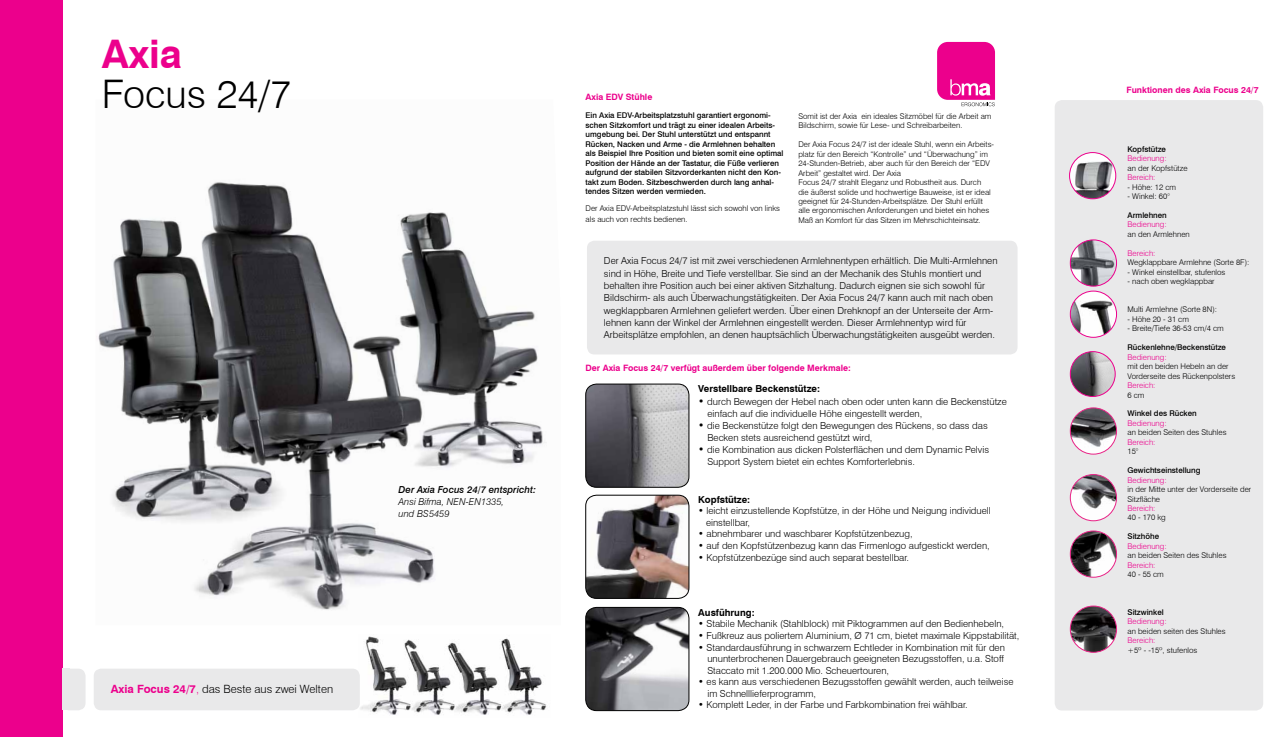
<style>
.page{position:relative;width:1283px;height:737px;background:#fff}
.page>*{position:absolute;margin:0;border:0;box-sizing:border-box;transform-origin:0 0}
.t1{font:300 39.38px "Swiss 721 BT";color:#000}
.t2{font:700 39.38px "Swiss 721 BT";color:#ec008c}
.t3{font:300 11.38px "Swiss 721 BT";color:#000}
.t4{font:300 9.62px/11.5px "Swiss 721 BT";color:#000}
.t5{font:700 9.62px "Swiss 721 BT";color:#000}
.t6{font:italic 300 9.62px/11.5px "Swiss 721 BT";color:#000}
.t7{font:italic 500 9.62px "Swiss 721 BT";color:#000}
.t8{font:700 8.75px "Swiss 721 BT";color:#ec008c}
.t9{font:300 7.88px/9.5px "Swiss 721 BT";color:#000}
.t10{font:500 7.88px/9.5px "Swiss 721 BT";color:#000}
.t11{font:300 7.88px "Swiss 721 BT";color:#ec008c}
.s1{font-weight:700;color:#ec008c}
.s2{color:#ec008c}
.s3{font-size:10.5px}
</style>
<div class="page">
<svg style="left:937px;top:42px;width:58px;height:64px"></svg>
<div style="left:1054px;top:100px;width:209px;height:610px;background:#e9e9ea;border-radius:7px"></div>
<img style="left:98px;top:182px;width:449px;height:428px">
<img style="left:360px;top:636px;width:187px;height:79px">
<div style="left:0;top:0;width:62px;height:737px;background:#ec008c"></div>
<div style="left:94px;top:668px;width:266px;height:42px;background:#e9e9ea;border-radius:7px"></div>
<div style="left:62px;top:668px;width:24px;height:42px;background:#e9e9ea;border-radius:7px"></div>
<div style="left:62px;top:668px;width:7px;height:42px;background:#e9e9ea"></div>
<div style="left:587px;top:241px;width:430px;height:113px;background:#e9e9ea;border-radius:7px"></div>
<img style="left:585px;top:384px;width:104px;height:103px">
<div style="left:585px;top:384px;width:104px;height:103px;border:1px solid #000;border-radius:11px"></div>
<img style="left:585px;top:607px;width:104px;height:103px">
<div style="left:585px;top:607px;width:104px;height:103px;border:1px solid #000;border-radius:11px"></div>
<img style="left:585px;top:495px;width:104px;height:103px">
<div style="left:585px;top:495px;width:104px;height:103px;border:1px solid #000;border-radius:11px"></div>
<img style="left:1069px;top:152px;width:46px;height:47px;border-radius:23px">
<div style="left:1069px;top:152px;width:47px;height:47px;border:1px solid #ec008c;border-radius:50%"></div>
<img style="left:1070px;top:408px;width:46px;height:46px;border-radius:23px">
<div style="left:1069px;top:407px;width:47px;height:47px;border:1px solid #e92387;border-radius:50%"></div>
<img style="left:1070px;top:240px;width:46px;height:46px;border-radius:23px">
<div style="left:1069px;top:239px;width:47px;height:47px;border:1px solid #ec008c;border-radius:50%"></div>
<img style="left:1070px;top:351px;width:45px;height:45px;border-radius:22px">
<div style="left:1069px;top:351px;width:46px;height:46px;border:1px solid #ec008c;border-radius:50%"></div>
<img style="left:1070px;top:291px;width:46px;height:46px;border-radius:23px">
<div style="left:1069px;top:291px;width:47px;height:46px;border:1px solid #ec008c;border-radius:50%"></div>
<img style="left:1070px;top:474px;width:46px;height:47px;border-radius:23px">
<div style="left:1069px;top:474px;width:47px;height:47px;border:1px solid #e92387;border-radius:50%"></div>
<img style="left:1070px;top:531px;width:46px;height:46px;border-radius:23px">
<div style="left:1069px;top:530px;width:47px;height:47px;border:1px solid #e92387;border-radius:50%"></div>
<img style="left:1070px;top:606px;width:46px;height:46px;border-radius:23px">
<div style="left:1069px;top:605px;width:47px;height:47px;border:1px solid #e92387;border-radius:50%"></div>
<h1 class="t2" style="left:102px;top:30px;width:82px">Axia</h1>
<h1 class="t1" style="left:102px;top:70px;width:191px">Focus 24/7</h1>
<p class="t3" style="left:111px;top:682px;width:224px"><span class="s1">Axia Focus 24/7</span><span class="s2">,</span> das Beste aus zwei Welten</p>
<p class="t7" style="left:398px;top:484px;width:139px">Der Axia Focus 24/7 entspricht:</p>
<p class="t6" style="left:398px;top:495px;width:107px">Ansi Bifma, NEN-EN1335, und BS5459</p>
<p class="t8" style="left:585px;top:91px;width:68px">Axia EDV Stühle</p>
<p class="t10" style="left:585px;top:111px;width:199px">Ein Axia EDV-Arbeitsplatzstuhl garantiert ergonomi&shy;schen Sitzkomfort und trägt zu einer idealen Arbeits&shy;umgebung bei. Der Stuhl unterstützt und entspannt Rücken, Nacken und Arme - die Armlehnen behalten als Beispiel Ihre Position und bieten somit eine optimal Position der Hände an der Tastatur, die Füße verlieren aufgrund der stabilen Sitzvorderkanten nicht den Kon&shy;takt zum Boden. Sitzbeschwerden durch lang anhal&shy;tendes Sitzen werden vermieden.</p>
<p class="t9" style="left:585px;top:203px;width:196px;line-height:10.1px">Der Axia EDV-Arbeitsplatzstuhl lässt sich sowohl von links als auch von rechts bedienen.</p>
<p class="t9" style="left:798px;top:111px;width:194px">Somit ist der Axia ein ideales Sitzmöbel für die Arbeit am<br>Bildschirm, sowie für Lese- und Schreibarbeiten.</p>
<p class="t9" style="left:798px;top:140px;width:197px">Der Axia Focus 24/7 ist der ideale Stuhl, wenn ein Arbeits&shy;platz für den Bereich “Kontrolle” und “Überwachung” im 24-Stunden-Betrieb, aber auch für den Bereich der “EDV Arbeit” gestaltet wird. Der Axia<br>Focus 24/7 strahlt Eleganz und Robustheit aus. Durch<br>die äußerst solide und hochwertige Bauweise, ist er ideal geeignet für 24-Stunden-Arbeitsplätze. Der Stuhl erfüllt alle ergonomischen Anforderungen und bietet ein hohes Maß an Komfort für das Sitzen im Mehrschichteinsatz.</p>
<p class="t4" style="left:604px;top:255px;width:395px;line-height:12.2px">Der Axia Focus 24/7 ist mit zwei verschiedenen Armlehnentypen erhältlich. Die Multi-Armlehnen sind in Höhe, Breite und Tiefe verstellbar. Sie sind an der Mechanik des Stuhls montiert und behalten ihre Position auch bei einer aktiven Sitzhaltung. Dadurch eignen sie sich sowohl für Bildschirm- als auch Überwachungstätigkeiten. Der Axia Focus 24/7 kann auch mit nach oben wegklappbaren Armlehnen geliefert werden. Über einen Drehknopf an der Unterseite der Arm&shy;lehnen kann der Winkel der Armlehnen eingestellt werden. Dieser Armlehnentyp wird für Arbeitsplätze empfohlen, an denen hauptsächlich Überwachungstätigkeiten ausgeübt werden.</p>
<p class="t8" style="left:585px;top:362px;width:267px">Der Axia Focus 24/7 verfügt außerdem über folgende Merkmale:</p>
<p class="t5" style="left:698px;top:383px;width:123px">Verstellbare Beckenstütze:</p>
<p class="t4" style="left:707px;top:396px;width:301px;text-indent:-9px"><span class="s3">•</span> durch Bewegen der Hebel nach oben oder unten kann die Beckenstütze einfach auf die individuelle Höhe eingestellt werden,</p>
<p class="t4" style="left:707px;top:420px;width:282px;text-indent:-9px"><span class="s3">•</span> die Beckenstütze folgt den Bewegungen des Rückens, so dass das<br>Becken stets ausreichend gestützt wird,</p>
<p class="t4" style="left:707px;top:444px;width:283px;text-indent:-9px"><span class="s3">•</span> die Kombination aus dicken Polsterflächen und dem Dynamic Pelvis<br>Support System bietet ein echtes Komforterlebnis.</p>
<p class="t5" style="left:698px;top:493px;width:53px">Kopfstütze:</p>
<p class="t4" style="left:706px;top:505px;width:286px;text-indent:-8px">• leicht einzustellende Kopfstütze, in der Höhe und Neigung individuell einstellbar,</p>
<p class="t4" style="left:698px;top:528px;width:216px">• abnehmbarer und waschbarer Kopfstützenbezug,</p>
<p class="t4" style="left:698px;top:539px;width:293px">• auf den Kopfstützenbezug kann das Firmenlogo aufgestickt werden,</p>
<p class="t4" style="left:698px;top:551px;width:212px">• Kopfstützenbezüge sind auch separat bestellbar.</p>
<p class="t5" style="left:698px;top:606px;width:58px">Ausführung:</p>
<p class="t4" style="left:698px;top:618px;width:307px">• Stabile Mechanik (Stahlblock) mit Piktogrammen auf den Bedienhebeln,</p>
<p class="t4" style="left:698px;top:629px;width:322px">• Fußkreuz aus poliertem Aluminium, Ø 71 cm, bietet maximale Kippstabilität,</p>
<p class="t4" style="left:707px;top:641px;width:299px;text-align:justify;text-indent:-9px">• Standardausführung in schwarzem Echtleder in Kombination mit für den ununterbrochenen Dauergebrauch geeigneten Bezugsstoffen, u.a. Stoff Staccato mit 1.200.000 Mio. Scheuertouren,</p>
<p class="t4" style="left:707px;top:676px;width:307px;text-indent:-9px">• es kann aus verschiedenen Bezugsstoffen gewählt werden, auch teilweise im Schnelllieferprogramm,</p>
<p class="t4" style="left:698px;top:699px;width:271px">• Komplett Leder, in der Farbe und Farbkombination frei wählbar.</p>
<p class="t8" style="left:1126px;top:84px;width:134px">Funktionen des Axia Focus 24/7</p>
<p class="t10" style="left:1127px;top:144px;width:40px">Kopfstütze</p>
<p class="t11" style="left:1127px;top:154px;width:41px">Bedienung:</p>
<p class="t9" style="left:1127px;top:163px;width:61px">an der Kopfstütze</p>
<p class="t11" style="left:1127px;top:172px;width:30px">Bereich:</p>
<p class="t9" style="left:1127px;top:182px;width:50px">- Höhe: 12 cm</p>
<p class="t9" style="left:1127px;top:191px;width:44px">- Winkel: 60°</p>
<p class="t10" style="left:1127px;top:210px;width:41px">Armlehnen</p>
<p class="t11" style="left:1127px;top:220px;width:41px">Bedienung:</p>
<p class="t9" style="left:1127px;top:229px;width:64px">an den Armlehnen</p>
<p class="t11" style="left:1127px;top:248px;width:30px">Bereich:</p>
<p class="t9" style="left:1127px;top:257px;width:123px">Wegklappbare Armlehne (Sorte 8F):</p>
<p class="t9" style="left:1127px;top:267px;width:99px">- Winkel einstellbar, stufenlos</p>
<p class="t9" style="left:1127px;top:276px;width:89px">- nach oben wegklappbar</p>
<p class="t9" style="left:1127px;top:305px;width:91px">Multi Armlehne (Sorte 8N):</p>
<p class="t9" style="left:1127px;top:314px;width:63px">- Höhe 20 - 31 cm</p>
<p class="t9" style="left:1127px;top:324px;width:98px">- Breite/Tiefe 36-53 cm/4 cm</p>
<p class="t10" style="left:1127px;top:343px;width:100px">Rückenlehne/Beckenstütze</p>
<p class="t11" style="left:1127px;top:352px;width:41px">Bedienung:</p>
<p class="t9" style="left:1127px;top:361px;width:109px">mit den beiden Hebeln an der<br>Vorderseite des Rückenpolsters</p>
<p class="t11" style="left:1127px;top:380px;width:30px">Bereich:</p>
<p class="t9" style="left:1127px;top:390px;width:18px">6 cm</p>
<p class="t10" style="left:1127px;top:409px;width:71px">Winkel des Rücken</p>
<p class="t11" style="left:1127px;top:418px;width:41px">Bedienung:</p>
<p class="t9" style="left:1127px;top:428px;width:101px">an beiden Seiten des Stuhles</p>
<p class="t11" style="left:1127px;top:437px;width:30px">Bereich:</p>
<p class="t9" style="left:1127px;top:446px;width:12px">15°</p>
<p class="t10" style="left:1127px;top:465px;width:74px">Gewichtseinstellung</p>
<p class="t11" style="left:1127px;top:475px;width:41px">Bedienung:</p>
<p class="t9" style="left:1127px;top:484px;width:125px">in der Mitte unter der Vorderseite der<br>Sitzfläche</p>
<p class="t11" style="left:1127px;top:503px;width:30px">Bereich:</p>
<p class="t9" style="left:1127px;top:513px;width:40px">40 - 170 kg</p>
<p class="t10" style="left:1127px;top:532px;width:33px">Sitzhöhe</p>
<p class="t11" style="left:1127px;top:541px;width:41px">Bedienung:</p>
<p class="t9" style="left:1127px;top:550px;width:101px">an beiden Seiten des Stuhles</p>
<p class="t11" style="left:1127px;top:560px;width:30px">Bereich:</p>
<p class="t9" style="left:1127px;top:569px;width:38px">40 - 55 cm</p>
<p class="t10" style="left:1127px;top:607px;width:38px">Sitzwinkel</p>
<p class="t11" style="left:1127px;top:617px;width:41px">Bedienung:</p>
<p class="t9" style="left:1127px;top:626px;width:100px">an beiden seiten des Stuhles</p>
<p class="t11" style="left:1127px;top:635px;width:30px">Bereich:</p>
<p class="t9" style="left:1127px;top:645px;width:71px">+5º - -15º, stufenlos</p>
</div>
